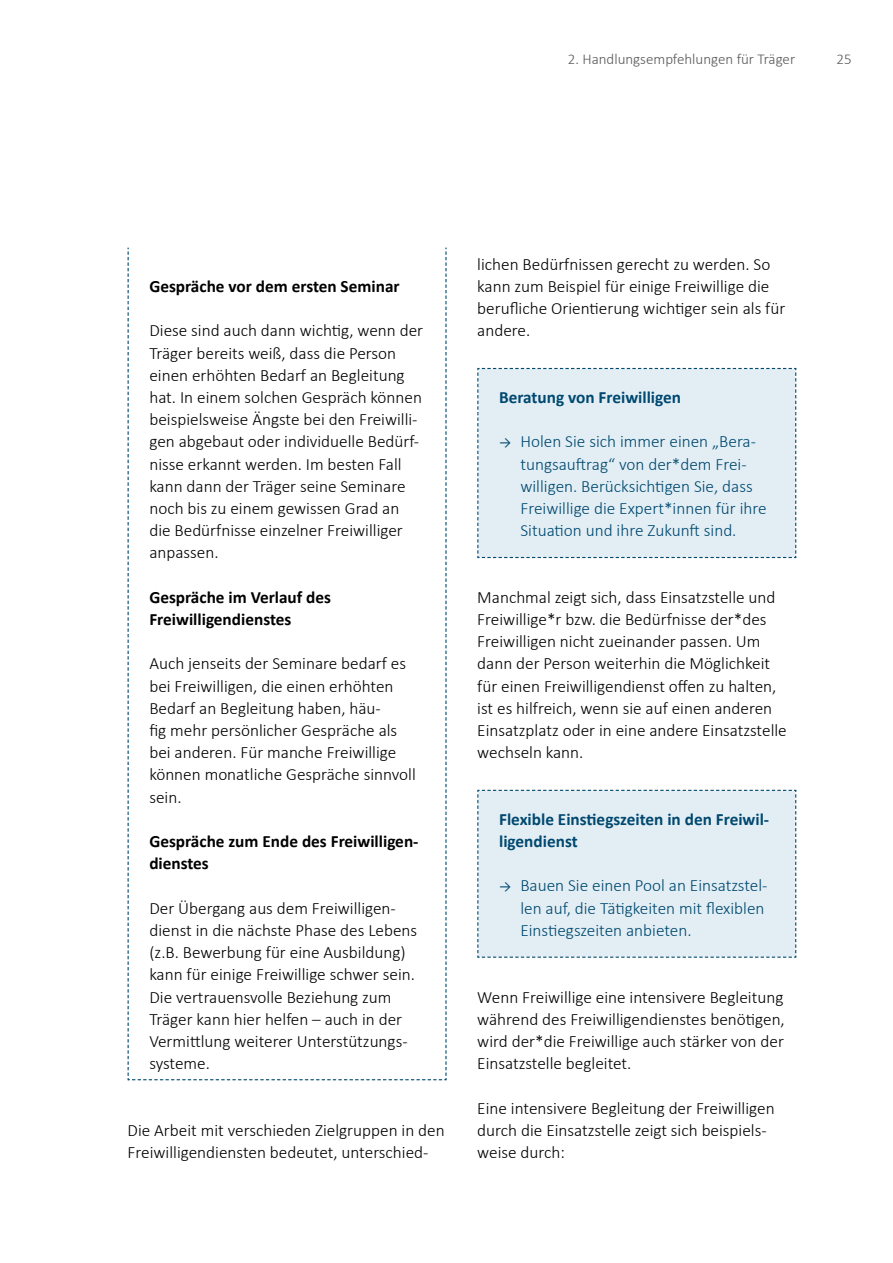
<style>
.page{position:relative;width:893px;height:1263px;background:#fff}
.page>*{position:absolute;margin:0;border:0;box-sizing:border-box;transform-origin:0 0}
.P_Kasten_ohne_HG{font:300 17.25px/22.2px "Calibri";color:#000}
.P_copy{font:300 17.25px/22.2px "Calibri";color:#000}
.t1{font:300 17.25px/22.2px "Calibri";color:#00486f}
.P_Kasten_ohne_HG-2{font:700 17.25px/22.2px "Calibri";color:#000}
.H4_Kasten_mit_HG{font:700 17.25px/22.2px "Calibri";color:#00486f}
.t2{font:300 15px "Calibri";color:#58585a}
.s1{font-weight:400;font-size:13.5px}
</style>
<div class="page">
<svg style="left:127px;top:248px;width:320px;height:833px"></svg>
<div style="left:477px;top:367px;width:320px;height:192px;background:#e2eef4"></div>
<div style="left:477px;top:789px;width:320px;height:169px;background:#e2eef4"></div>
<p class="t2" style="left:568px;top:49px;width:229px">2. Handlungsempfehlungen für Träger</p>
<p class="t2" style="left:837px;top:50px;width:17px">25</p>
<p class="P_Kasten_ohne_HG-2" style="left:149px;top:275px;width:252px">Gespräche vor dem ersten Seminar</p>
<p class="P_Kasten_ohne_HG" style="left:149px;top:319px;width:275px">Diese sind auch dann wichtig, wenn der Träger bereits weiß, dass die Person einen erhöhten Bedarf an Begleitung hat. In einem solchen Gespräch können beispielsweise Ängste bei den Freiwilli&shy;gen abgebaut oder individuelle Bedürf&shy;nisse erkannt werden. Im besten Fall kann dann der Träger seine Seminare noch bis zu einem gewissen Grad an die Bedürfnisse einzelner Freiwilliger anpassen.</p>
<p class="P_Kasten_ohne_HG-2" style="left:149px;top:586px;width:183px">Gespräche im Verlauf des<br>Freiwilligendienstes</p>
<p class="P_Kasten_ohne_HG" style="left:149px;top:652px;width:268px">Auch jenseits der Seminare bedarf es bei Freiwilligen, die einen erhöhten<br>Bedarf an Begleitung haben, häu-<br>fig mehr persönlicher Gespräche als bei anderen. Für manche Freiwillige können monatliche Gespräche sinnvoll sein.</p>
<p class="P_Kasten_ohne_HG-2" style="left:149px;top:830px;width:271px">Gespräche zum Ende des Freiwilligen&shy;dienstes</p>
<p class="P_Kasten_ohne_HG" style="left:149px;top:896px;width:269px">Der Übergang aus dem Freiwilligen&shy;dienst in die nächste Phase des Lebens (z.B. Bewerbung für eine Ausbildung) kann für einige Freiwillige schwer sein.<br>Die vertrauensvolle Beziehung zum Träger kann hier helfen – auch in der Vermittlung weiterer Unterstützungs&shy;systeme.</p>
<p class="P_copy" style="left:128px;top:1118px;width:319px">Die Arbeit mit verschieden Zielgruppen in den<br>Freiwilligendiensten bedeutet, unterschied-</p>
<p class="P_copy" style="left:477px;top:252px;width:310px">lichen Bedürfnissen gerecht zu werden. So kann zum Beispiel für einige Freiwillige die berufliche Orientierung wichtiger sein als für andere.</p>
<p class="H4_Kasten_mit_HG" style="left:499px;top:386px;width:183px">Beratung von Freiwilligen</p>
<p class="t1" style="left:520px;top:430px;width:248px;text-indent:-21px"><span class="s1">→</span> Holen Sie sich immer einen „Bera&shy;tungsauftrag“ von der*dem Frei&shy;willigen. Berücksichtigen Sie, dass Freiwillige die Expert*innen für ihre Situation und ihre Zukunft sind.</p>
<p class="P_copy" style="left:477px;top:585px;width:311px">Manchmal zeigt sich, dass Einsatzstelle und Freiwillige*r bzw. die Bedürfnisse der*des Freiwilligen nicht zueinander passen. Um dann der Person weiterhin die Möglichkeit für einen Freiwilligendienst offen zu halten, ist es hilfreich, wenn sie auf einen anderen Einsatzplatz oder in eine andere Einsatzstelle wechseln kann.</p>
<p class="H4_Kasten_mit_HG" style="left:499px;top:808px;width:272px">Flexible Einstiegszeiten in den Freiwil&shy;ligendienst</p>
<p class="t1" style="left:520px;top:874px;width:249px;text-indent:-21px"><span class="s1">→</span> Bauen Sie einen Pool an Einsatzstel&shy;len auf, die Tätigkeiten mit flexiblen<br>Einstiegszeiten anbieten.</p>
<p class="P_copy" style="left:477px;top:985px;width:309px;text-align:justify">Wenn Freiwillige eine intensivere Begleitung während des Freiwilligendienstes benötigen, wird der*die Freiwillige auch stärker von der Einsatzstelle begleitet.</p>
<p class="P_copy" style="left:477px;top:1096px;width:299px">Eine intensivere Begleitung der Freiwilligen durch die Einsatzstelle zeigt sich beispiels&shy;weise durch:</p>
</div>
